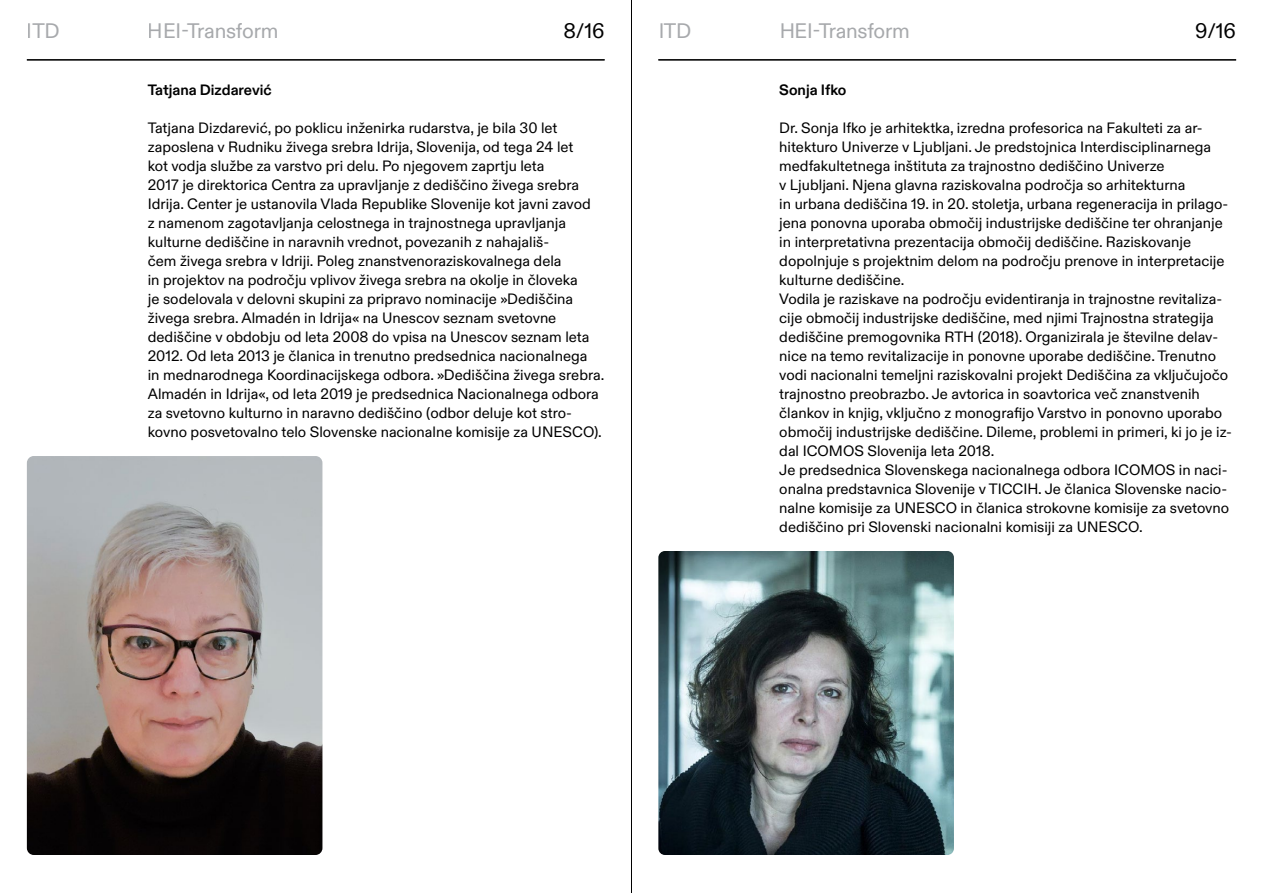
<style>
.page{position:relative;width:1263px;height:893px;background:#fff}
.page>*{position:absolute;margin:0;border:0;box-sizing:border-box;transform-origin:0 0}
.t1{font:21px "Edu Diatype";letter-spacing:-.01em;color:#a7a9ac}
.t2{font:21px "Edu Diatype";color:#000}
.t3{font:15px/19px "Edu Diatype";color:#000}
.t4{font:700 15px "Edu Diatype";color:#000}
</style>
<div class="page">
<hr style="left:27px;top:59px;width:578px;height:1px;background:#000">
<img style="left:27px;top:456px;width:295px;height:399px">
<hr style="left:658px;top:59px;width:578px;height:1px;background:#000">
<img style="left:658px;top:551px;width:296px;height:304px">
<hr style="left:631px;top:0;width:1px;height:893px;background:#000">
<h1 class="t1" style="left:27px;top:18px;width:34px">ITD</h1>
<h1 class="t1" style="left:148px;top:18px;width:132px">HEI-Transform</h1>
<h1 class="t2" style="left:563px;top:18px;width:43px">8/16</h1>
<h1 class="t1" style="left:658px;top:18px;width:34px">ITD</h1>
<h1 class="t1" style="left:779px;top:18px;width:132px">HEI-Transform</h1>
<h1 class="t2" style="left:1195px;top:18px;width:42px">9/16</h1>
<p class="t4" style="left:148px;top:81px;width:125px">Tatjana Dizdarević</p>
<p class="t3" style="left:148px;top:119px;width:458px">Tatjana Dizdarević, po poklicu inženirka rudarstva, je bila 30 let zaposlena v Rudniku živega srebra Idrija, Slovenija, od tega 24 let<br>kot vodja službe za varstvo pri delu. Po njegovem zaprtju leta<br>2017 je direktorica Centra za upravljanje z dediščino živega srebra Idrija. Center je ustanovila Vlada Republike Slovenije kot javni zavod<br>z namenom zagotavljanja celostnega in trajnostnega upravljanja kulturne dediščine in naravnih vrednot, povezanih z nahajališ-<br>čem živega srebra v Idriji. Poleg znanstvenoraziskovalnega dela<br>in projektov na področju vplivov živega srebra na okolje in človeka<br>je sodelovala v delovni skupini za pripravo nominacije »Dediščina živega srebra. Almadén in Idrija« na Unescov seznam svetovne dediščine v obdobju od leta 2008 do vpisa na Unescov seznam leta 2012. Od leta 2013 je članica in trenutno predsednica nacionalnega<br>in mednarodnega Koordinacijskega odbora. »Dediščina živega srebra.<br>Almadén in Idrija«, od leta 2019 je predsednica Nacionalnega odbora za svetovno kulturno in naravno dediščino (odbor deluje kot stro&shy;kovno posvetovalno telo Slovenske nacionalne komisije za UNESCO).</p>
<p class="t4" style="left:779px;top:81px;width:69px">Sonja Ifko</p>
<p class="t3" style="left:779px;top:119px;width:454px">Dr. Sonja Ifko je arhitektka, izredna profesorica na Fakulteti za ar&shy;hitekturo Univerze v Ljubljani. Je predstojnica Interdisciplinarnega medfakultetnega inštituta za trajnostno dediščino Univerze<br>v Ljubljani. Njena glavna raziskovalna področja so arhitekturna<br>in urbana dediščina 19. in 20. stoletja, urbana regeneracija in prilago&shy;jena ponovna uporaba območij industrijske dediščine ter ohranjanje in interpretativna prezentacija območij dediščine. Raziskovanje dopolnjuje s projektnim delom na področju prenove in interpretacije kulturne dediščine.<br>Vodila je raziskave na področju evidentiranja in trajnostne revitaliza&shy;cije območij industrijske dediščine, med njimi Trajnostna strategija dediščine premogovnika RTH (2018). Organizirala je številne delav&shy;nice na temo revitalizacije in ponovne uporabe dediščine. Trenutno vodi nacionalni temeljni raziskovalni projekt Dediščina za vključujočo trajnostno preobrazbo. Je avtorica in soavtorica več znanstvenih člankov in knjig, vključno z monografijo Varstvo in ponovno uporabo območij industrijske dediščine. Dileme, problemi in primeri, ki jo je iz&shy;dal ICOMOS Slovenija leta 2018.<br>Je predsednica Slovenskega nacionalnega odbora ICOMOS in naci&shy;onalna predstavnica Slovenije v TICCIH. Je članica Slovenske nacio&shy;nalne komisije za UNESCO in članica strokovne komisije za svetovno dediščino pri Slovenski nacionalni komisiji za UNESCO.</p>
</div>
